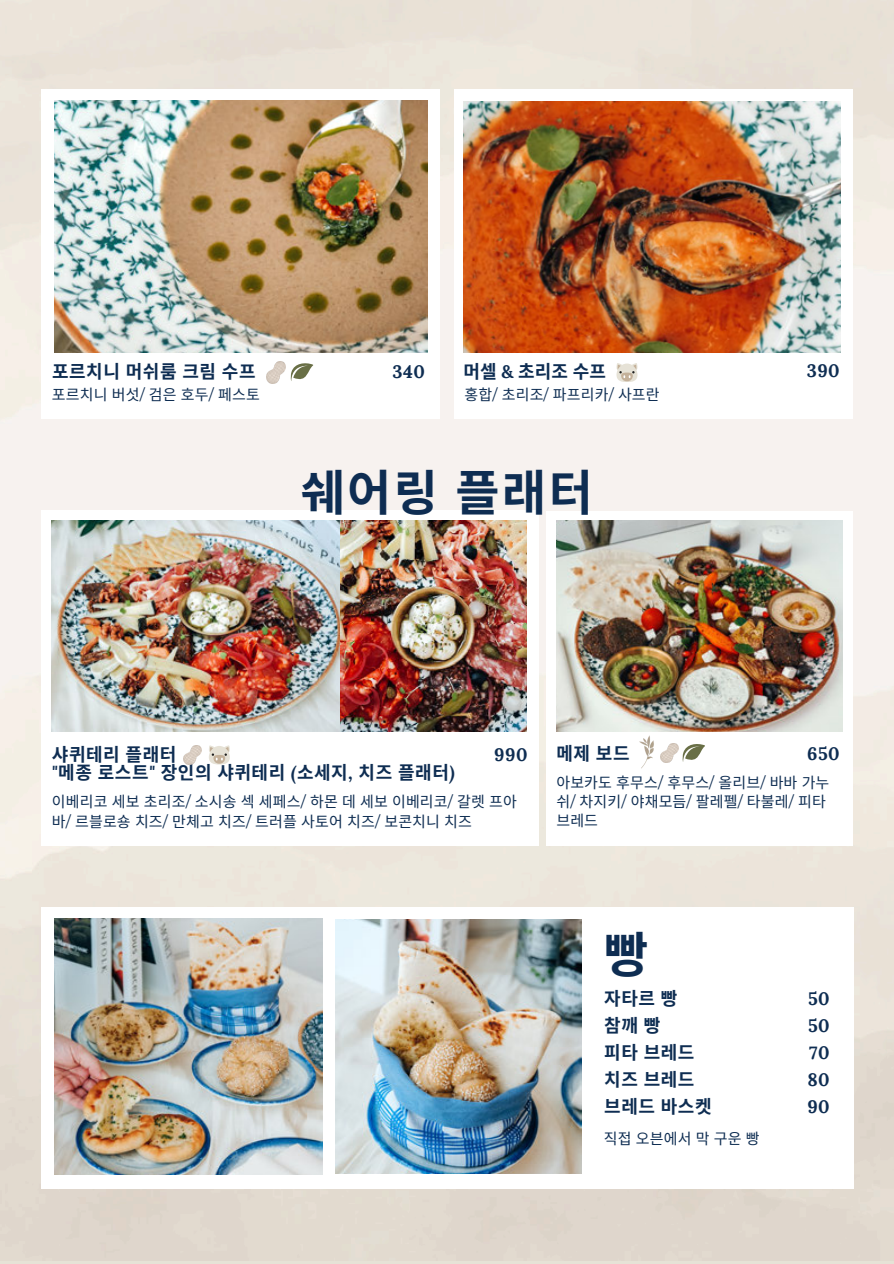
<style>
.page{position:relative;width:894px;height:1264px;background:#fff}
.page>*{position:absolute;margin:0;border:0;box-sizing:border-box;transform-origin:0 0}
.t1{font:700 48px "Noto Sans CJ Ksc";letter-spacing:.05em;color:#0e2d52}
.t2{font:700 18px/27px "Noto Sans CJ Ksc";letter-spacing:.03em;color:#0e2d52}
.t3{font:700 18px/27px "Lora";letter-spacing:.03em;color:#0e2d52;text-align:justify}
.t4{font:15px/19.2px "Noto Sans CJ Ksc";letter-spacing:.01em;color:#0e2d52}
.s1{font-family:"Lora"}
.s2{font-family:"Montserrat"}
.s3{font-family:"Lora";font-style:italic}
</style>
<div class="page">
<img style="left:463px;top:101px;width:377px;height:251px">
<img style="left:52px;top:521px;width:474px;height:210px">
<img style="left:556px;top:521px;width:286px;height:210px">
<svg style="left:290px;top:363px;width:23px;height:18px"></svg>
<img style="left:183px;top:745px;width:18px;height:20px">
<img style="left:660px;top:743px;width:18px;height:19px">
<img style="left:266px;top:362px;width:19px;height:21px">
<img style="left:54px;top:100px;width:373px;height:252px">
<svg style="left:616px;top:363px;width:21px;height:19px"></svg>
<svg style="left:209px;top:745px;width:21px;height:19px"></svg>
<svg style="left:682px;top:744px;width:22px;height:18px"></svg>
<img style="left:54px;top:918px;width:269px;height:256px">
<img style="left:335px;top:919px;width:246px;height:254px">
<img style="left:639px;top:735px;width:15px;height:34px">
<p class="t2" style="left:52px;top:357px;width:205px">포르치니 머쉬룸 크림 수프</p>
<h2 class="t3" style="left:392px;top:358px;width:34px">340</h2>
<p class="t2" style="left:463px;top:357px;width:144px">머셀 <span class="s1">&amp;</span> 초리조 수프</p>
<h2 class="t3" style="left:806px;top:357px;width:34px">390</h2>
<p class="t4" style="left:52px;top:383px;width:209px">포르치니 버섯<span class="s2">/</span> 검은 호두<span class="s2">/</span> 페스토</p>
<p class="t4" style="left:464px;top:383px;width:196px">홍합<span class="s2">/</span> 초리조<span class="s2">/</span> 파프리카<span class="s2">/</span> 사프란</p>
<h2 class="t1" style="left:300px;top:454px;width:293px">쉐어링 플래터</h2>
<p class="t2" style="left:52px;top:744px;width:404px;line-height:18px">샤퀴테리 플래터<br><span class="s3">"</span>메종 로스트<span class="s3">"</span> 장인의 샤퀴테리 <span class="s3">(</span>소세지<span class="s3">,</span> 치즈 플래터<span class="s3">)</span></p>
<h2 class="t2" style="left:556px;top:738px;width:75px">메제 보드</h2>
<p class="t3" style="left:806px;top:739px;width:34px">650</p>
<p class="t3" style="left:494px;top:740px;width:35px">990</p>
<h2 class="t4" style="left:556px;top:771px;width:274px">아보카도 후무스<span class="s2">/</span> 후무스<span class="s2">/</span> 올리브<span class="s2">/</span> 바바 가누 쉬<span class="s2">/</span> 차지키<span class="s2">/</span> 야채모듬<span class="s2">/</span> 팔레펠<span class="s2">/</span> 타불레<span class="s2">/</span> 피타 브레드</h2>
<p class="t4" style="left:52px;top:791px;width:466px">이베리코 세보 초리조<span class="s2">/</span> 소시송 섹 세페스<span class="s2">/</span> 하몬 데 세보 이베리코<span class="s2">/</span> 갈렛 프아 바<span class="s2">/</span> 르블로숑 치즈<span class="s2">/</span> 만체고 치즈<span class="s2">/</span> 트러플 사토어 치즈<span class="s2">/</span> 보콘치니 치즈</p>
<h2 class="t1" style="left:604px;top:916px;width:46px">빵</h2>
<p class="t2" style="left:604px;top:984px;width:109px">자타르 빵 참깨 빵<br>피타 브레드 치즈 브레드 브레드 바스켓</p>
<p class="t4" style="left:603px;top:1127px;width:157px">직접 오븐에서 막 구운 빵</p>
<p class="t3" style="left:807px;top:985px;width:24px">50<br>50<br>70<br>80<br>90</p>
</div>
